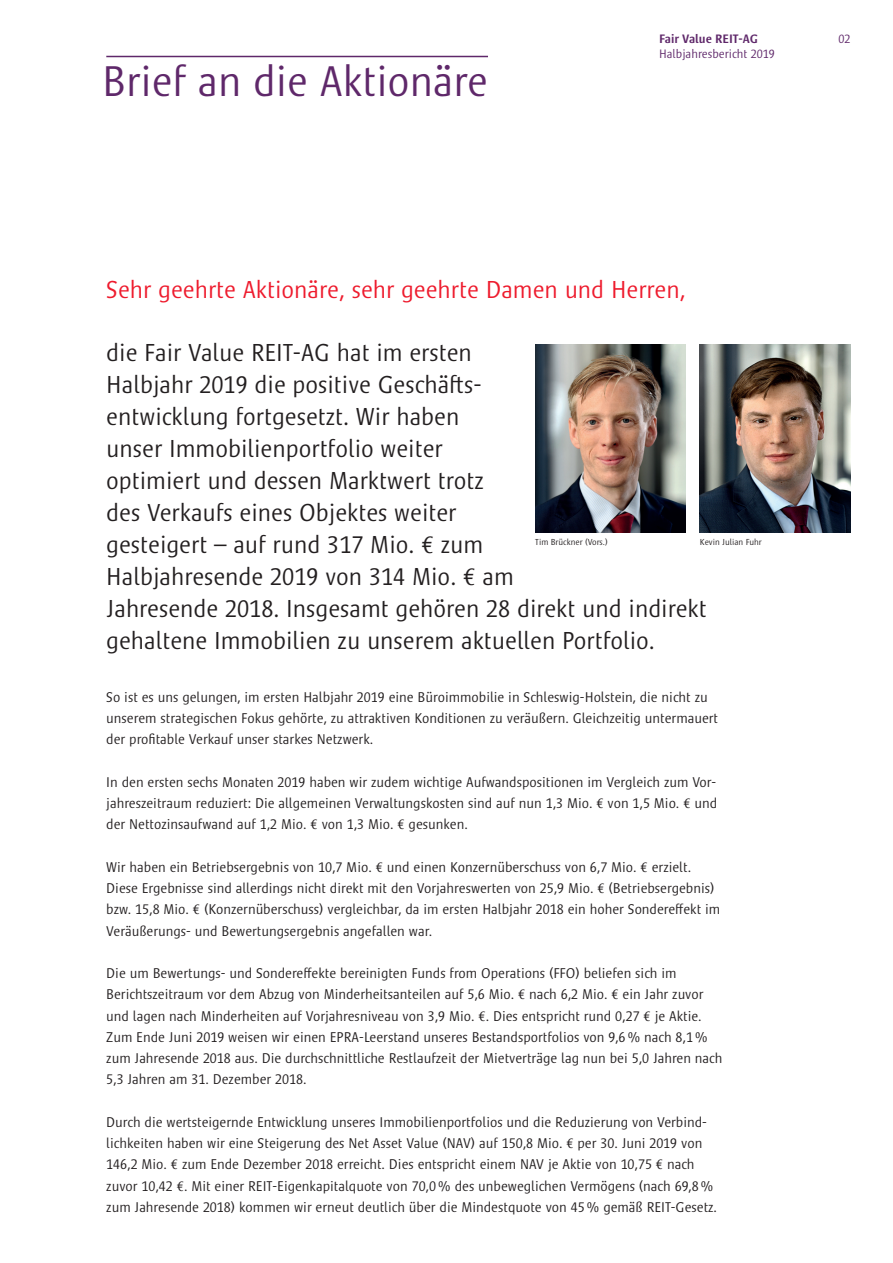
<style>
.page{position:relative;width:893px;height:1263px;background:#fff}
.page>*{position:absolute;margin:0;border:0;box-sizing:border-box;transform-origin:0 0}
.t1{font:300 43.8px "Satero Sans LT Pro";color:#5f286a}
.t2{font:300 25.05px/32px "Satero Sans LT Pro";color:#231f20}
.t3{font:300 25.05px "Satero Sans LT Pro";color:#ee1b2d}
.t4{font:300 14.4px/21.3px "Satero Sans LT Pro";color:#231f20}
.t5{font:300 12.45px "Satero Sans LT Pro";color:#5f286a}
.t6{font:500 12.45px "Satero Sans LT Pro";color:#5f286a}
.t7{font:300 8.85px "Satero Sans LT Pro";color:#231f20}
</style>
<div class="page">
<hr style="left:106px;top:56px;width:382px;height:1px;background:#5f286a">
<img style="left:535px;top:344px;width:151px;height:189px">
<img style="left:700px;top:344px;width:150px;height:189px">
<h1 class="t1" style="left:102px;top:63px;width:387px">Brief an die Aktionäre</h1>
<p class="t6" style="left:659px;top:34px;width:100px">Fair Value REIT-AG</p>
<p class="t5" style="left:659px;top:48px;width:117px">Halbjahresbericht 2019</p>
<p class="t5" style="left:838px;top:33px;width:14px">02</p>
<h2 class="t3" style="left:106px;top:279px;width:581px">Sehr geehrte Aktionäre, sehr geehrte Damen und Herren ,</h2>
<p class="t2" style="left:106px;top:338px;width:602px">die Fair Value REIT-AG hat im ersten<br>Halbjahr 2019 die positive Geschäfts-<br>entwicklung fortgesetzt. Wir haben<br>unser Immobilienportfolio weiter<br>optimiert und dessen Marktwert trotz<br>des Verkaufs eines Objektes weiter<br>gesteigert – auf rund 317 Mio. € zum<br>Halbjahresende 2019 von 314 Mio. € am<br>Jahresende 2018. Insgesamt gehören 28 direkt und indirekt gehaltene Immobilien zu unserem aktuellen Portfolio.</p>
<p class="t4" style="left:106px;top:687px;width:613px">So ist es uns gelungen, im ersten Halbjahr 2019 eine Büroimmobilie in Schleswig-Holstein, die nicht zu unserem strategischen Fokus gehörte, zu attraktiven Konditionen zu veräußern. Gleichzeitig untermauert der profitable Verkauf unser starkes Netzwerk.</p>
<p class="t4" style="left:106px;top:772px;width:612px;text-align:justify">In den ersten sechs Monaten 2019 haben wir zudem wichtige Aufwandspositionen im Vergleich zum Vor&shy;jahreszeitraum reduziert: Die allgemeinen Verwaltungskosten sind auf nun 1,3 Mio. € von 1,5 Mio. € und der Nettozinsaufwand auf 1,2 Mio. € von 1,3 Mio. € gesunken.</p>
<p class="t4" style="left:106px;top:857px;width:616px">Wir haben ein Betriebsergebnis von 10,7 Mio. € und einen Konzernüberschuss von 6,7 Mio. € erzielt.<br>Diese Ergebnisse sind allerdings nicht direkt mit den Vorjahreswerten von 25,9 Mio. € (Betriebsergebnis) bzw. 15,8 Mio. € (Konzernüberschuss) vergleichbar, da im ersten Halbjahr 2018 ein hoher Sondereffekt im Veräußerungs- und Bewertungsergebnis angefallen war.</p>
<p class="t4" style="left:106px;top:963px;width:618px">Die um Bewertungs- und Sondereffekte bereinigten Funds from Operations (FFO) beliefen sich im Berichtszeitraum vor dem Abzug von Minderheitsanteilen auf 5,6 Mio. € nach 6,2 Mio. € ein Jahr zuvor und lagen nach Minderheiten auf Vorjahresniveau von 3,9 Mio. €. Dies entspricht rund 0,27 € je Aktie.<br>Zum Ende Juni 2019 weisen wir einen EPRA-Leerstand unseres Bestandsportfolios von 9,6 % nach 8,1 % zum Jahresende 2018 aus. Die durchschnittliche Restlaufzeit der Mietverträge lag nun bei 5,0 Jahren nach 5,3 Jahren am 31. Dezember 2018.</p>
<p class="t4" style="left:106px;top:1112px;width:612px">Durch die wertsteigernde Entwicklung unseres Immobilienportfolios und die Reduzierung von Verbind&shy;lichkeiten haben wir eine Steigerung des Net Asset Value (NAV) auf 150,8 Mio. € per 30. Juni 2019 von 146,2 Mio. € zum Ende Dezember 2018 erreicht. Dies entspricht einem NAV je Aktie von 10,75 € nach zuvor 10,42 €. Mit einer REIT-Eigenkapitalquote von 70,0 % des unbeweglichen Vermögens (nach 69,8 % zum Jahresende 2018) kommen wir erneut deutlich über die Mindestquote von 45 % gemäß REIT-Gesetz.</p>
<p class="t7" style="left:535px;top:539px;width:74px">Tim Brückner (Vors.)</p>
<p class="t7" style="left:700px;top:539px;width:63px">Kevin Julian Fuhr</p>
</div>
